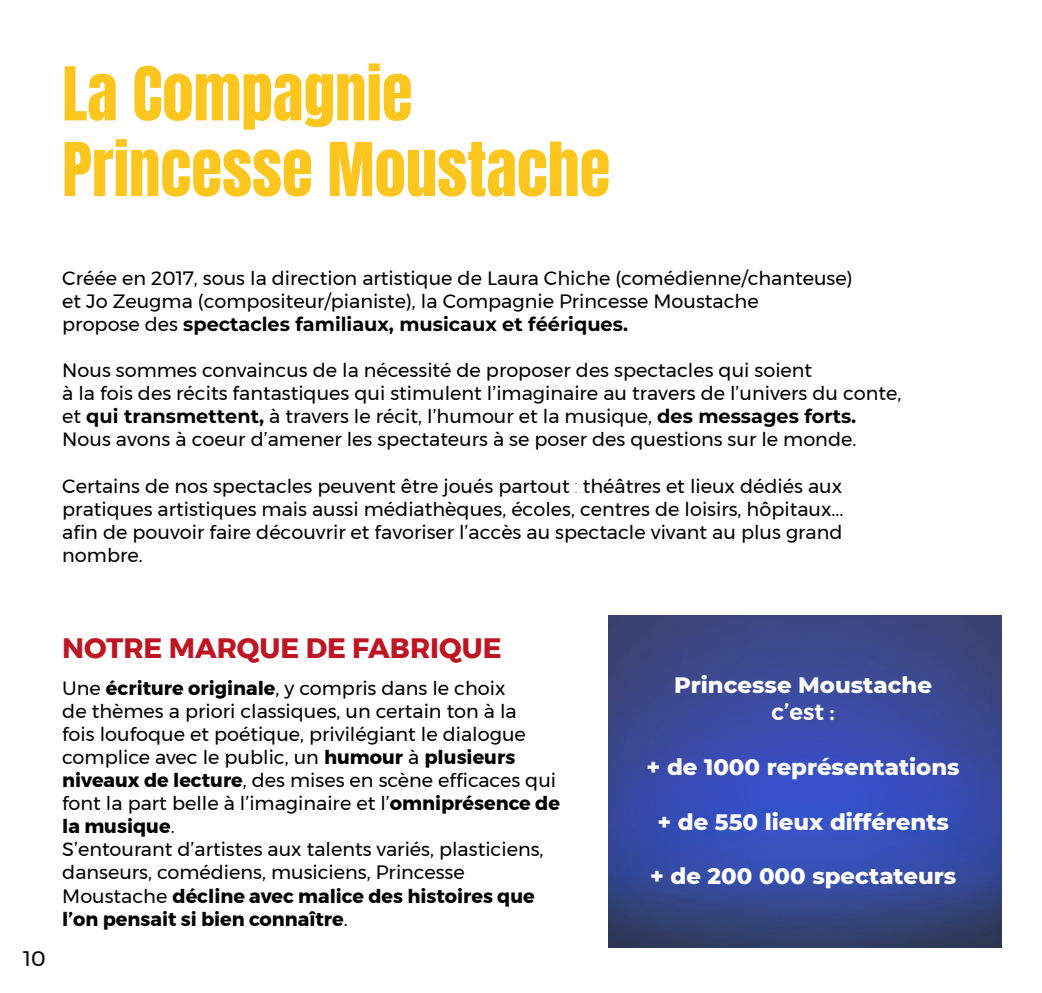
<style>
.page{position:relative;width:1042px;height:993px;background:#fff}
.page>*{position:absolute;margin:0;border:0;box-sizing:border-box;transform-origin:0 0}
.t1{font:63px/75.6px "Anton";color:#fdc61e}
.t2{font:700 28px "Montserrat";color:#bf1523}
.t3{font:800 22.75px "Montserrat";color:#fff}
.t4{font:600 22.75px "Montserrat";color:#fff}
.t5{font:21px "Montserrat";color:#000}
.t6{font:19.25px/23.1px "Montserrat";color:#000}
.s1{font-weight:700}
.s2{font-weight:100}
</style>
<div class="page">
<svg style="left:608px;top:615px;width:394px;height:333px;background:#374899"></svg>
<h1 class="t1" style="left:62px;top:61px;width:549px">La Compagnie<br>Princesse Moustache</h1>
<p class="t6" style="left:62px;top:266px;width:792px">Créée en 2017, sous la direction artistique de Laura Chiche (comédienne/chanteuse) et Jo Zeugma (compositeur/pianiste), la Compagnie Princesse Moustache<br>propose des <span class="s1">spectacles familiaux, musicaux et féériques.</span></p>
<p class="t6" style="left:62px;top:358px;width:840px">Nous sommes convaincus de la nécessité de proposer des spectacles qui soient<br>à la fois des récits fantastiques qui stimulent l’imaginaire au travers de l’univers du conte, et <span class="s1">qui transmettent,</span> à travers le récit, l’humour et la musique, <span class="s1">des messages forts.<br></span>Nous avons à coeur d’amener les spectateurs à se poser des questions sur le monde.</p>
<p class="t6" style="left:62px;top:474px;width:782px;text-align:justify">Certains de nos spectacles peuvent être joués partout <span class="s2">:</span> théâtres et lieux dédiés aux pratiques artistiques mais aussi médiathèques, écoles, centres de loisirs, hôpitaux... afin de pouvoir faire découvrir et favoriser l’accès au spectacle vivant au plus grand nombre.</p>
<p class="t5" style="left:23px;top:942px;width:24px">10</p>
<h2 class="t2" style="left:62px;top:625px;width:441px">NOTRE MARQUE DE FABRIQUE</h2>
<p class="t6" style="left:62px;top:675px;width:499px">Une <span class="s1">écriture originale</span>, y compris dans le choix<br>de thèmes a priori classiques, un certain ton à la<br>fois loufoque et poétique, privilégiant le dialogue complice avec le public, un <span class="s1">humour</span> à <span class="s1">plusieurs niveaux de lecture</span>, des mises en scène efficaces qui font la part belle à l’imaginaire et l’<span class="s1">omniprésence de la musique</span>.<br>S’entourant d’artistes aux talents variés, plasticiens, danseurs, comédiens, musiciens, Princesse Moustache <span class="s1">décline avec malice des histoires que l’on pensait si bien connaître</span>.</p>
<p class="t3" style="left:674px;top:668px;width:260px">Princesse Moustache</p>
<p class="t4" style="left:771px;top:694px;width:65px">c’est :</p>
<p class="t3" style="left:646px;top:750px;width:315px">+ de 1000 représentations</p>
<p class="t3" style="left:657px;top:804px;width:293px">+ de 550 lieux différents</p>
<p class="t3" style="left:650px;top:859px;width:308px">+ de 200 000 spectateurs</p>
</div>
